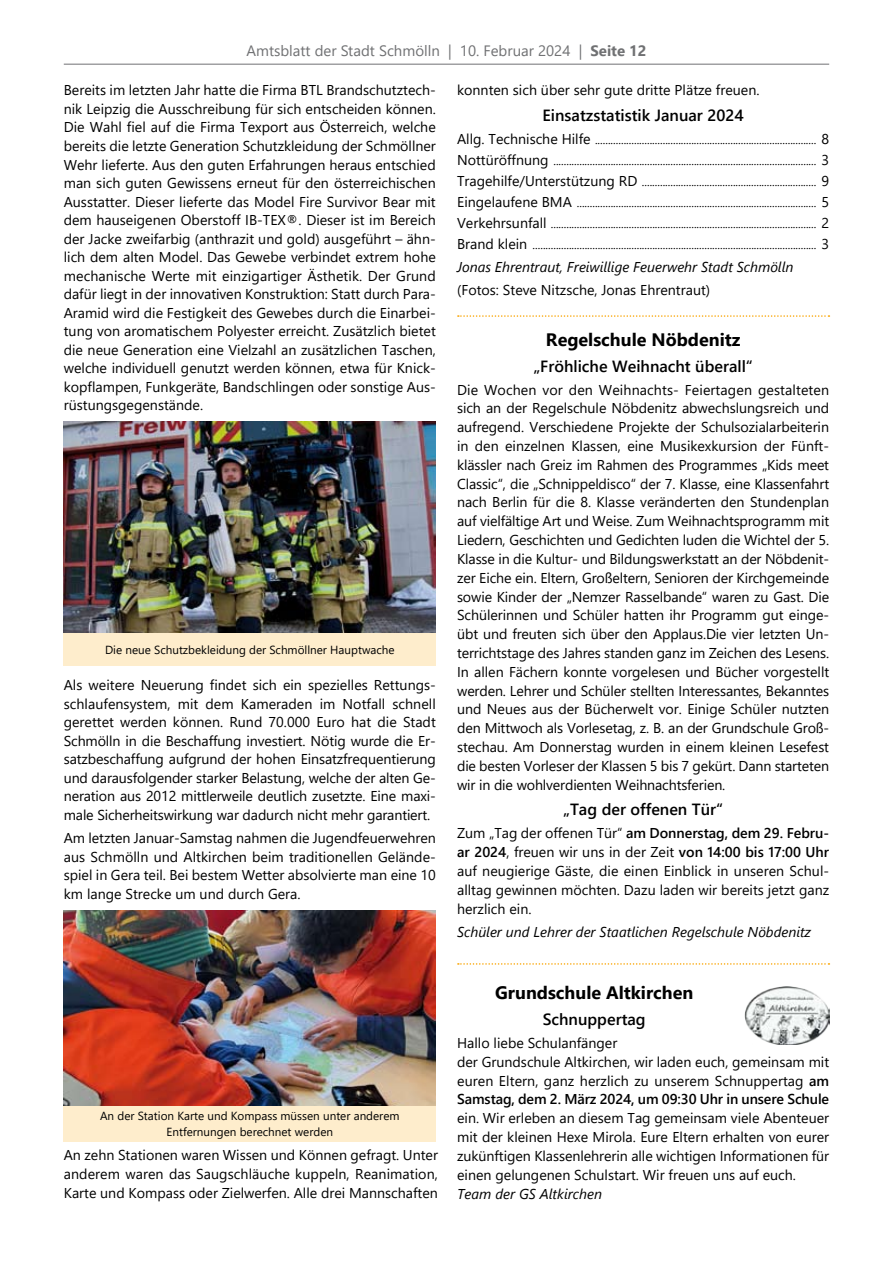
<style>
.page{position:relative;width:893px;height:1263px;background:#fff}
.page>*{position:absolute;margin:0;border:0;box-sizing:border-box;transform-origin:0 0}
.t1{font:700 18px "Segoe UI";color:#000}
.t2{font:600 16.2px "Segoe UI";color:#000}
.t3{font:15px "Segoe UI";color:#707173}
.t4{font:14.25px/18.8px "Segoe UI";color:#000;text-align:justify}
.t5{font:italic 14.25px "Segoe UI";color:#000}
.t6{font:12px/21px "Segoe UI";color:#000;text-align:justify}
.t7{font:11.7px/15.5px "Segoe UI";color:#000;text-align:center}
.s1{font-weight:700}
.s2{font-size:14.25px}
.s3{font-weight:600}
</style>
<div class="page">
<hr style="left:64px;top:64px;width:765px;height:1px;background:#707173">
<img style="left:64px;top:422px;width:372px;height:211px">
<img style="left:64px;top:911px;width:372px;height:195px">
<div style="left:64px;top:633px;width:372px;height:33px;background:#feedcc"></div>
<div style="left:64px;top:1106px;width:372px;height:35px;background:#feedcc"></div>
<img style="left:744px;top:986px;width:85px;height:58px">
<svg style="left:458px;top:315px;width:371px;height:2px"></svg>
<svg style="left:458px;top:963px;width:371px;height:2px"></svg>
<p class="t3" style="left:246px;top:36px;width:400px">Amtsblatt der Stadt Schmölln | 10. Februar 2024 | <span class="s1">Seite 12</span></p>
<p class="t4" style="left:64px;top:80px;width:374px">Bereits im letzten Jahr hatte die Firma BTL Brandschutztech&shy;nik Leipzig die Ausschreibung für sich entscheiden können.<br>Die Wahl fiel auf die Firma Texport aus Österreich, welche bereits die letzte Generation Schutzkleidung der Schmöllner Wehr lieferte. Aus den guten Erfahrungen heraus entschied man sich guten Gewissens erneut für den österreichischen Ausstatter. Dieser lieferte das Model Fire Survivor Bear mit dem hauseigenen Oberstoff IB-TEX®. Dieser ist im Bereich der Jacke zweifarbig (anthrazit und gold) ausgeführt – ähn&shy;lich dem alten Model. Das Gewebe verbindet extrem hohe mechanische Werte mit einzigartiger Ästhetik. Der Grund dafür liegt in der innovativen Konstruktion: Statt durch Para-Aramid wird die Festigkeit des Gewebes durch die Einarbei&shy;tung von aromatischem Polyester erreicht. Zusätzlich bietet die neue Generation eine Vielzahl an zusätzlichen Taschen, welche individuell genutzt werden können, etwa für Knick&shy;kopflampen, Funkgeräte, Bandschlingen oder sonstige Aus&shy;rüstungsgegenstände.</p>
<p class="t7" style="left:105px;top:641px;width:291px">Die neue Schutzbekleidung der Schmöllner Hauptwache</p>
<p class="t4" style="left:64px;top:674px;width:374px">Als weitere Neuerung findet sich ein spezielles Rettungs&shy;schlaufensystem, mit dem Kameraden im Notfall schnell gerettet werden können. Rund 70.000 Euro hat die Stadt Schmölln in die Beschaffung investiert. Nötig wurde die Er&shy;satzbeschaffung aufgrund der hohen Einsatzfrequentierung und darausfolgender starker Belastung, welche der alten Ge&shy;neration aus 2012 mittlerweile deutlich zusetzte. Eine maxi&shy;male Sicherheitswirkung war dadurch nicht mehr garantiert.</p>
<p class="t4" style="left:64px;top:827px;width:374px">Am letzten Januar-Samstag nahmen die Jugendfeuerwehren aus Schmölln und Altkirchen beim traditionellen Gelände&shy;spiel in Gera teil. Bei bestem Wetter absolvierte man eine 10 km lange Strecke um und durch Gera.</p>
<p class="t7" style="left:100px;top:1107px;width:301px">An der Station Karte und Kompass müssen unter anderem<br>Entfernungen berechnet werden</p>
<p class="t4" style="left:64px;top:1144px;width:376px">An zehn Stationen waren Wissen und Können gefragt. Unter anderem waren das Saugschläuche kuppeln, Reanimation, Karte und Kompass oder Zielwerfen. Alle drei Mannschaften</p>
<p class="t4" style="left:457px;top:80px;width:304px">konnten sich über sehr gute dritte Plätze freuen.</p>
<p class="t2" style="left:542px;top:100px;width:203px">Einsatzstatistik Januar 2024</p>
<p class="t6" style="left:457px;top:128px;width:374px"><span class="s2">Allg. Technische Hilfe</span> ..................................................................................... <span class="s2">8<br>Nottüröffnung</span> ..................................................................................................... <span class="s2">3<br>Tragehilfe/Unterstützung RD</span> ................................................................... <span class="s2">9<br>Eingelaufene BMA</span> ............................................................................................ <span class="s2">5<br>Verkehrsunfall</span> ...................................................................................................... <span class="s2">2<br>Brand klein</span> ............................................................................................................. <span class="s2">3</span></p>
<p class="t5" style="left:457px;top:253px;width:338px">Jonas Ehrentraut, Freiwillige Feuerwehr Stadt Schmölln</p>
<p class="t4" style="left:457px;top:279px;width:255px">(Fotos: Steve Nitzsche, Jonas Ehrentraut)</p>
<p class="t1" style="left:546px;top:322px;width:196px">Regelschule Nöbdenitz</p>
<p class="t2" style="left:533px;top:350px;width:221px">„Fröhliche Weihnacht überall“</p>
<p class="t4" style="left:457px;top:379px;width:374px">Die Wochen vor den Weihnachts- Feiertagen gestalteten sich an der Regelschule Nöbdenitz abwechslungsreich und aufregend. Verschiedene Projekte der Schulsozialarbeiterin in den einzelnen Klassen, eine Musikexkursion der Fünft&shy;klässler nach Greiz im Rahmen des Programmes „Kids meet Classic“, die „Schnippeldisco“ der 7. Klasse, eine Klassenfahrt nach Berlin für die 8. Klasse veränderten den Stundenplan auf vielfältige Art und Weise. Zum Weihnachtsprogramm mit Liedern, Geschichten und Gedichten luden die Wichtel der 5.<br>Klasse in die Kultur- und Bildungswerkstatt an der Nöbdenit&shy;zer Eiche ein. Eltern, Großeltern, Senioren der Kirchgemeinde sowie Kinder der „Nemzer Rasselbande“ waren zu Gast. Die Schülerinnen und Schüler hatten ihr Programm gut einge&shy;übt und freuten sich über den Applaus.Die vier letzten Un&shy;terrichtstage des Jahres standen ganz im Zeichen des Lesens.<br>In allen Fächern konnte vorgelesen und Bücher vorgestellt werden. Lehrer und Schüler stellten Interessantes, Bekanntes und Neues aus der Bücherwelt vor. Einige Schüler nutzten den Mittwoch als Vorlesetag, z. B. an der Grundschule Groß&shy;stechau. Am Donnerstag wurden in einem kleinen Lesefest die besten Vorleser der Klassen 5 bis 7 gekürt. Dann starteten wir in die wohlverdienten Weihnachtsferien.</p>
<p class="t2" style="left:563px;top:794px;width:162px">„Tag der offenen Tür“</p>
<p class="t4" style="left:457px;top:823px;width:374px">Zum „Tag der offenen Tür“ <span class="s3">am Donnerstag, dem 29. Febru&shy;ar 2024</span>, freuen wir uns in der Zeit <span class="s3">von 14:00 bis 17:00 Uhr </span>auf neugierige Gäste, die einen Einblick in unseren Schul&shy;alltag gewinnen möchten. Dazu laden wir bereits jetzt ganz herzlich ein.</p>
<p class="t5" style="left:457px;top:918px;width:355px">Schüler und Lehrer der Staatlichen Regelschule Nöbdenitz</p>
<p class="t1" style="left:495px;top:976px;width:200px">Grundschule Altkirchen</p>
<p class="t2" style="left:543px;top:1004px;width:104px">Schnuppertag</p>
<p class="t4" style="left:457px;top:1032px;width:374px;text-align:left">Hallo liebe Schulanfänger<br>der Grundschule Altkirchen, wir laden euch, gemeinsam mit euren Eltern, ganz herzlich zu unserem Schnuppertag <span class="s3">am Samstag, dem 2. März 2024, um 09:30 Uhr in unsere Schule</span></p>
<p class="t4" style="left:457px;top:1107px;width:374px">ein. Wir erleben an diesem Tag gemeinsam viele Abenteuer mit der kleinen Hexe Mirola. Eure Eltern erhalten von eurer zukünftigen Klassenlehrerin alle wichtigen Informationen für einen gelungenen Schulstart. Wir freuen uns auf euch.</p>
<p class="t5" style="left:457px;top:1180px;width:146px">Team der GS Altkirchen</p>
</div>
